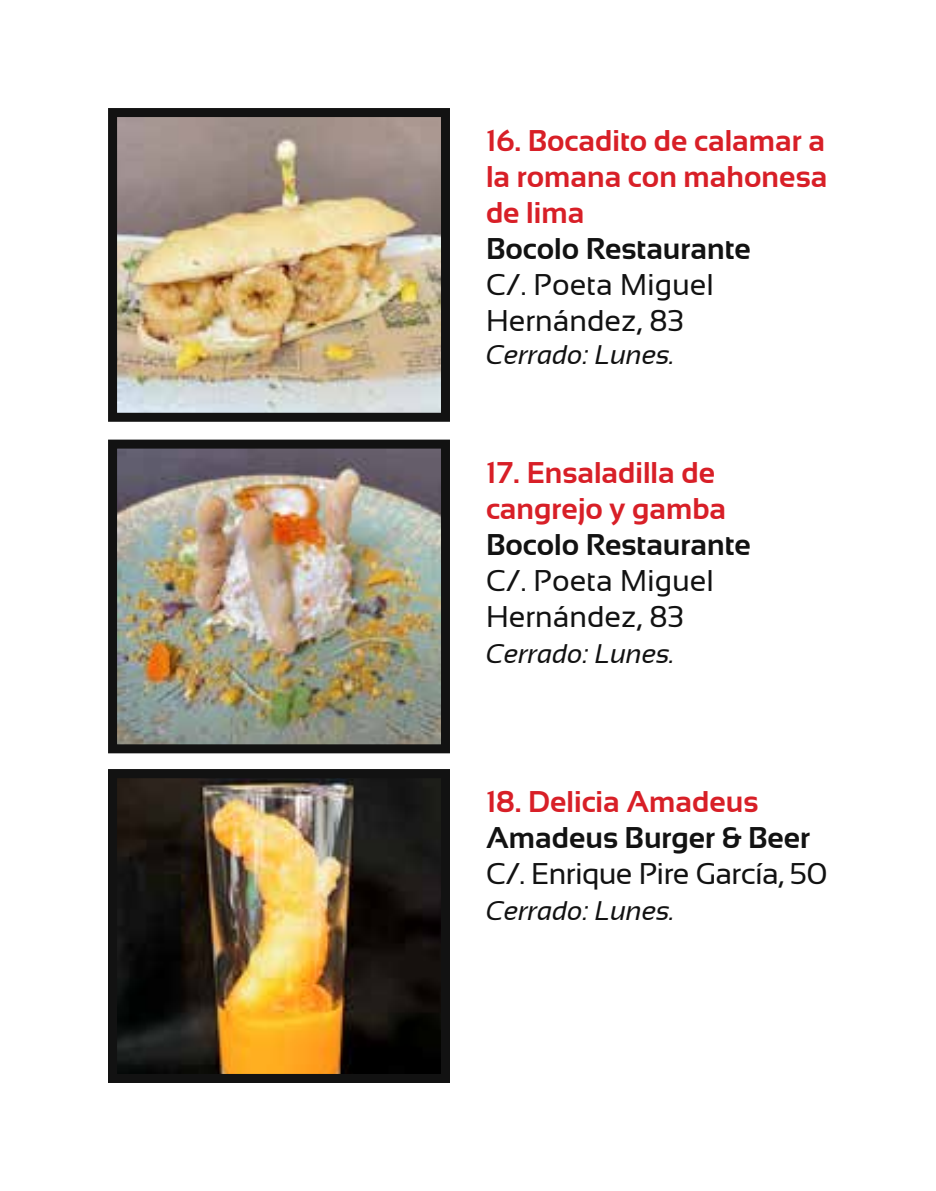
<style>
.page{position:relative;width:936px;height:1191px;background:#fff}
.page>*{position:absolute;margin:0;border:0;box-sizing:border-box;transform-origin:0 0}
.t1{font:700 30px/36px "Sansation";color:#d81f27;text-align:justify}
.t2{font:700 30px "Sansation";color:#121212}
.t3{font:30px/36px "Sansation";color:#121212}
.t4{font:30px "Sansation";letter-spacing:-.02em;color:#121212}
.t5{font:italic 27px "Sansation";color:#121212}
</style>
<div class="page">
<img style="left:118px;top:449px;width:322px;height:294px">
<div style="left:108px;top:439px;width:342px;height:314px;border:9px solid #121212"></div>
<img style="left:118px;top:118px;width:322px;height:294px">
<div style="left:108px;top:108px;width:342px;height:314px;border:9px solid #121212"></div>
<img style="left:118px;top:779px;width:322px;height:294px">
<div style="left:108px;top:769px;width:342px;height:314px;border:9px solid #121212"></div>
<p class="t1" style="left:486px;top:123px;width:343px">16. Bocadito de calamar a la romana con mahonesa de lima</p>
<p class="t2" style="left:486px;top:232px;width:266px">Bocolo Restaurante</p>
<p class="t3" style="left:486px;top:267px;width:229px">C/. Poeta Miguel<br>Hernández, 83</p>
<p class="t5" style="left:486px;top:339px;width:190px">Cerrado: Lunes.</p>
<p class="t1" style="left:486px;top:454px;width:242px">17. Ensaladilla de cangrejo y gamba</p>
<p class="t2" style="left:486px;top:527px;width:266px">Bocolo Restaurante</p>
<p class="t3" style="left:486px;top:562px;width:229px">C/. Poeta Miguel<br>Hernández, 83</p>
<p class="t5" style="left:486px;top:638px;width:190px">Cerrado: Lunes.</p>
<p class="t1" style="left:486px;top:784px;width:274px">18. Delicia Amadeus</p>
<p class="t2" style="left:486px;top:821px;width:326px">Amadeus Burger &amp; Beer</p>
<p class="t4" style="left:486px;top:857px;width:343px">C/. Enrique Pire García, 50</p>
<p class="t5" style="left:486px;top:896px;width:190px">Cerrado: Lunes.</p>
</div>
